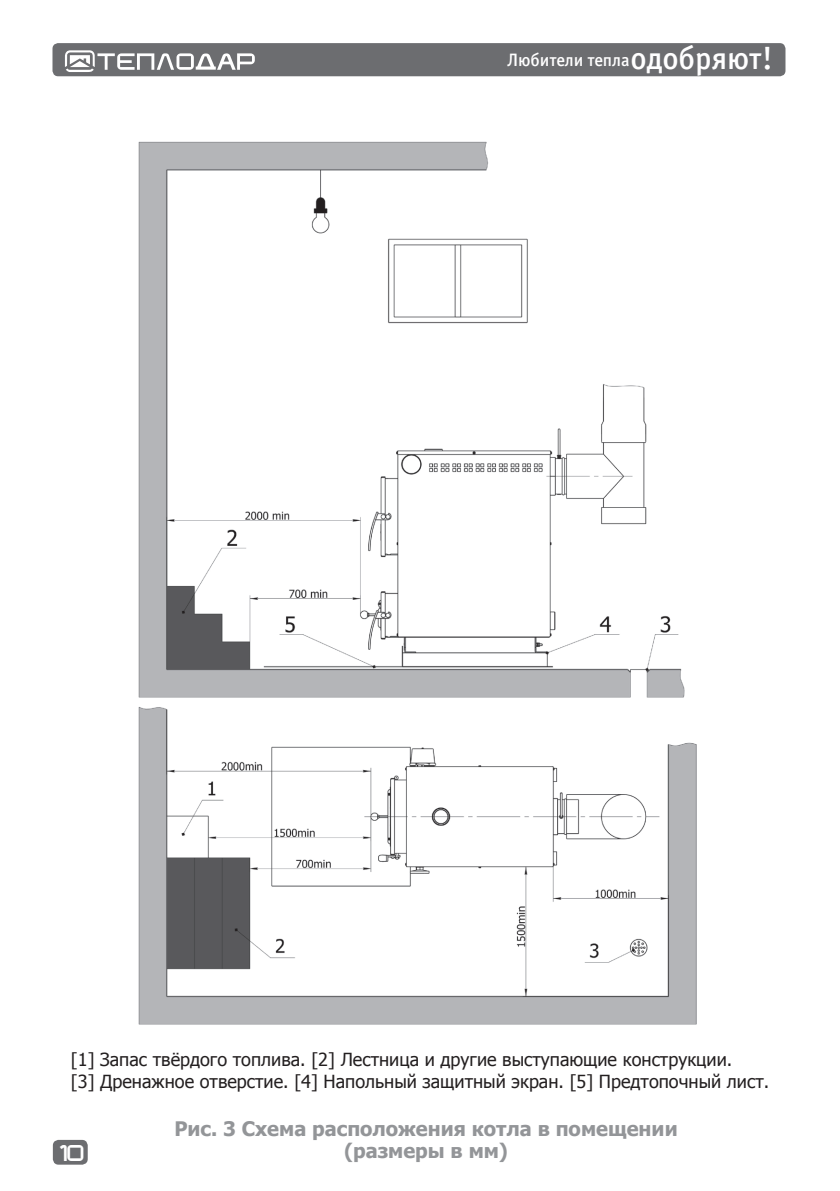
<style>
.page{position:relative;width:840px;height:1191px;background:#fff}
.page>*{position:absolute;margin:0;border:0;box-sizing:border-box;transform-origin:0 0}
.t1{font:700 20px/22px "Tahoma";color:#939598;text-align:center}
.t2{font:18px/22px "Tahoma";color:#231f20}
.t3{font:18px "Officina Sans Medium C";letter-spacing:-.005em;color:#fff}
.t4{font:16px "teplodar";color:#fff}
.s1{font-size:32px}
</style>
<div class="page">
<div style="left:53px;top:1139px;width:35px;height:25px;background:#6c6d70;border-radius:6px"></div>
<div style="left:52px;top:43px;width:733px;height:33px;background:#6c6d70;border-radius:6px"></div>
<svg style="left:65px;top:50px;width:190px;height:22px"></svg>
<img style="left:138px;top:142px;width:547px;height:555px">
<img style="left:138px;top:707px;width:557px;height:317px">
<p class="t3" style="left:507px;top:50px;width:267px">Любители тепла<span class="s1">одобряют!</span></p>
<p class="t2" style="left:71px;top:1048px;width:699px">[1] Запас твёрдого топлива. [2] Лестница и другие выступающие конструкции.<br>[3] Дренажное отверстие. [4] Напольный защитный экран. [5] Предтопочный лист.</p>
<p class="t4" style="left:56px;top:1145px;width:29px">10</p>
<p class="t1" style="left:174px;top:1116px;width:504px">Рис. 3 Схема расположения котла в помещении (размеры в мм)</p>
</div>
